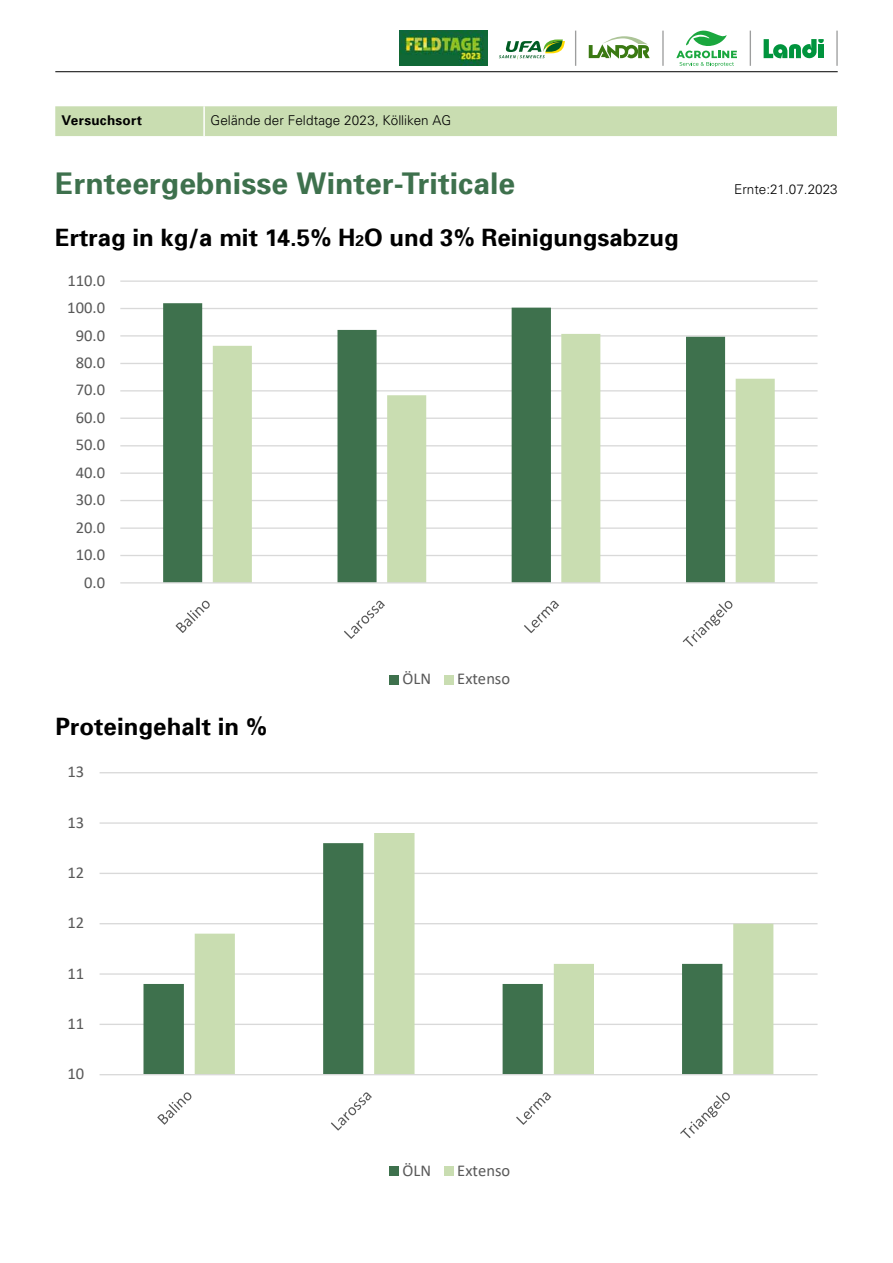
<style>
.page{position:relative;width:893px;height:1263px;background:#fff}
.page>*{position:absolute;margin:0;border:0;box-sizing:border-box;transform-origin:0 0}
.t1{font:700 30px "Univers 65";letter-spacing:.005em;color:#3e714d}
.t2{font:700 24px "Univers 65";color:#000}
.t3{font:16.5px "Calibri";color:#595959}
.t4{font:300 13.5px "Univers";letter-spacing:.005em;color:#000}
.t5{font:700 13.5px "Univers 65";letter-spacing:.02em;color:#000}
.s1{font-size:15.6px}
</style>
<div class="page">
<hr style="left:55px;top:71px;width:783px;height:1px;background:#000">
<svg style="left:764px;top:39px;width:60px;height:19px"></svg>
<hr style="left:836px;top:31px;width:2px;height:35px;background:#9d9e9e">
<svg style="left:588px;top:36px;width:62px;height:23px"></svg>
<svg style="left:499px;top:40px;width:66px;height:19px"></svg>
<svg style="left:676px;top:31px;width:61px;height:36px"></svg>
<hr style="left:575px;top:31px;width:1px;height:35px;background:#9d9e9e">
<hr style="left:662px;top:31px;width:2px;height:35px;background:#9d9e9e">
<hr style="left:750px;top:31px;width:1px;height:35px;background:#9d9e9e">
<img style="left:400px;top:31px;width:87px;height:35px">
<hr style="left:120px;top:555px;width:697px;height:1px;background:#d9d9d9">
<hr style="left:120px;top:527px;width:697px;height:2px;background:#d9d9d9">
<hr style="left:120px;top:500px;width:697px;height:1px;background:#d9d9d9">
<hr style="left:120px;top:472px;width:697px;height:2px;background:#d9d9d9">
<hr style="left:120px;top:445px;width:697px;height:1px;background:#d9d9d9">
<hr style="left:120px;top:418px;width:697px;height:1px;background:#d9d9d9">
<hr style="left:120px;top:390px;width:697px;height:1px;background:#d9d9d9">
<hr style="left:120px;top:363px;width:697px;height:1px;background:#d9d9d9">
<hr style="left:120px;top:335px;width:697px;height:2px;background:#d9d9d9">
<hr style="left:120px;top:308px;width:697px;height:1px;background:#d9d9d9">
<hr style="left:120px;top:280px;width:697px;height:2px;background:#d9d9d9">
<svg style="left:163px;top:303px;width:388px;height:279px"></svg>
<svg style="left:213px;top:334px;width:562px;height:248px"></svg>
<hr style="left:120px;top:582px;width:697px;height:1px;background:#d9d9d9">
<svg style="left:176px;top:601px;width:34px;height:32px"></svg>
<svg style="left:344px;top:601px;width:41px;height:38px"></svg>
<svg style="left:524px;top:601px;width:35px;height:32px"></svg>
<svg style="left:683px;top:601px;width:49px;height:45px"></svg>
<div style="left:390px;top:675px;width:9px;height:9px;background:#3e714d"></div>
<div style="left:444px;top:675px;width:9px;height:9px;background:#c9ddb1"></div>
<hr style="left:100px;top:1024px;width:717px;height:1px;background:#d9d9d9">
<hr style="left:100px;top:973px;width:717px;height:2px;background:#d9d9d9">
<hr style="left:100px;top:923px;width:717px;height:1px;background:#d9d9d9">
<hr style="left:100px;top:873px;width:717px;height:1px;background:#d9d9d9">
<hr style="left:100px;top:822px;width:717px;height:2px;background:#d9d9d9">
<hr style="left:100px;top:772px;width:717px;height:1px;background:#d9d9d9">
<svg style="left:143px;top:872px;width:52px;height:202px"></svg>
<svg style="left:195px;top:833px;width:578px;height:241px"></svg>
<hr style="left:100px;top:1074px;width:717px;height:1px;background:#d9d9d9">
<svg style="left:157px;top:1092px;width:34px;height:33px"></svg>
<svg style="left:331px;top:1092px;width:41px;height:38px"></svg>
<svg style="left:516px;top:1092px;width:35px;height:33px"></svg>
<svg style="left:680px;top:1092px;width:50px;height:46px"></svg>
<div style="left:390px;top:1167px;width:9px;height:9px;background:#3e714d"></div>
<div style="left:444px;top:1167px;width:9px;height:9px;background:#c9ddb1"></div>
<div style="left:55px;top:106px;width:782px;height:30px;background:#c9ddb1"></div>
<hr style="left:203px;top:106px;width:2px;height:30px;background:#fff">
<p class="t5" style="left:62px;top:111px;width:82px">Versuchsort</p>
<p class="t4" style="left:210px;top:112px;width:242px">Gelände der Feldtage 2023, Kölliken AG</p>
<h1 class="t1" style="left:55px;top:164px;width:461px">Ernteergebnisse Winter-Triticale</h1>
<p class="t4" style="left:734px;top:181px;width:105px">Ernte:21.07.2023</p>
<h2 class="t2" style="left:55px;top:222px;width:625px">Ertrag in kg/a mit 14.5% H<span class="s1">2</span>O und 3% Reinigungsabzug</h2>
<p class="t3" style="left:67px;top:269px;width:39px">110.0</p>
<p class="t3" style="left:67px;top:296px;width:39px">100.0</p>
<p class="t3" style="left:76px;top:324px;width:31px">90.0</p>
<p class="t3" style="left:76px;top:351px;width:31px">80.0</p>
<p class="t3" style="left:76px;top:378px;width:31px">70.0</p>
<p class="t3" style="left:76px;top:406px;width:31px">60.0</p>
<p class="t3" style="left:76px;top:433px;width:31px">50.0</p>
<p class="t3" style="left:76px;top:461px;width:31px">40.0</p>
<p class="t3" style="left:76px;top:488px;width:31px">30.0</p>
<p class="t3" style="left:76px;top:516px;width:31px">20.0</p>
<p class="t3" style="left:76px;top:543px;width:31px">10.0</p>
<p class="t3" style="left:84px;top:571px;width:22px">0.0</p>
<h2 class="t2" style="left:55px;top:711px;width:213px">Proteingehalt in %</h2>
<p class="t3" style="left:67px;top:760px;width:18px">13</p>
<p class="t3" style="left:67px;top:811px;width:18px">13</p>
<p class="t3" style="left:67px;top:861px;width:18px">12</p>
<p class="t3" style="left:67px;top:911px;width:18px">12</p>
<p class="t3" style="left:67px;top:962px;width:18px">11</p>
<p class="t3" style="left:67px;top:1012px;width:18px">11</p>
<p class="t3" style="left:67px;top:1062px;width:18px">10</p>
<p class="t3" style="left:403px;top:667px;width:30px">ÖLN</p>
<p class="t3" style="left:457px;top:667px;width:54px">Extenso</p>
<p class="t3" style="left:403px;top:1159px;width:30px">ÖLN</p>
<p class="t3" style="left:457px;top:1159px;width:54px">Extenso</p>
</div>
